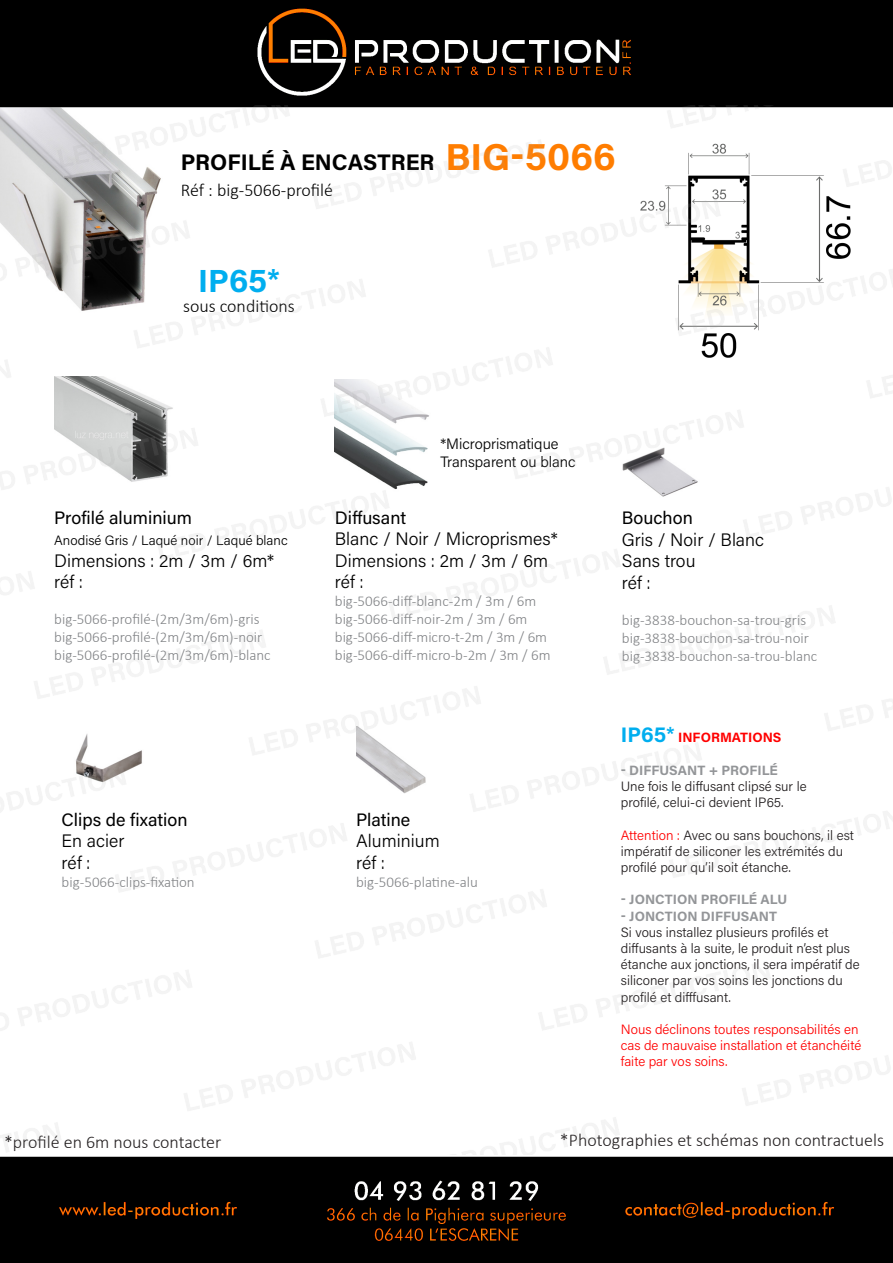
<style>
.page{position:relative;width:893px;height:1263px;background:#000}
.page>*{position:absolute;margin:0;border:0;box-sizing:border-box;transform-origin:0 0}
.t1{font:31.95px "Acumin Variable Concept";color:#00aeef}
.t2{font:22.5px "Acumin Variable Concept";letter-spacing:.035em;color:#000}
.t3{font:18px "Acumin Variable Concept";letter-spacing:.01em;color:#000}
.t4{font:300 18px "Calibri";color:#231f20}
.t5{font:300 18px "Calibri";color:#000}
.t6{font:300 15px "Calibri";color:#808285}
.t7{font:15px "Acumin Variable Concept";letter-spacing:.01em;color:#000}
.t8{font:13.5px/16.2px "Acumin Variable Concept";letter-spacing:.01em;color:#231f20}
.t9{font:13.5px/16.2px "Acumin Variable Concept";letter-spacing:.01em;color:#f00}
.t10{font:13.5px "Acumin Variable Concept";letter-spacing:.04em;color:#939598}
.t11{font:13.5px "Acumin Variable Concept";letter-spacing:.01em;color:#000}
.t12{font:13.5px "Acumin Variable Concept";letter-spacing:.03em;color:#f00}
.s1{font-size:37.5px;color:#ff7d00}
.s2{font-family:"Arial";font-weight:700}
.s3{font-size:21px;color:#00aeef}
.s4{font-family:"Arial";font-weight:700;font-size:21px;color:#00aeef}
.s5{color:#f00}
</style>
<div class="page">
<img style="left:0;top:105px;width:893px;height:1050px">
<p class="t2" style="left:181px;top:147px;width:435px">PROFILÉ À ENCASTRER <span class="s1">BIG-5066</span></p>
<p class="t5" style="left:181px;top:179px;width:154px">Réf : big-5066-profilé</p>
<p class="t1" style="left:198px;top:259px;width:83px">IP65<span class="s2">*</span></p>
<p class="t5" style="left:183px;top:295px;width:113px">sous conditions</p>
<p class="t3" style="left:54px;top:505px;width:139px">Profilé aluminium</p>
<p class="t11" style="left:54px;top:531px;width:235px">Anodisé Gris / Laqué noir / Laqué blanc</p>
<p class="t3" style="left:54px;top:548px;width:221px">Dimensions : 2m / 3m / 6m*</p>
<p class="t3" style="left:54px;top:570px;width:30px">réf :</p>
<p class="t6" style="left:54px;top:610px;width:207px">big-5066-profilé-(2m/3m/6m)-gris</p>
<p class="t6" style="left:54px;top:628px;width:210px">big-5066-profilé-(2m/3m/6m)-noir</p>
<p class="t6" style="left:54px;top:646px;width:218px">big-5066-profilé-(2m/3m/6m)-blanc</p>
<p class="t3" style="left:62px;top:807px;width:127px">Clips de fixation</p>
<p class="t3" style="left:62px;top:829px;width:64px">En acier</p>
<p class="t3" style="left:62px;top:850px;width:30px">réf :</p>
<p class="t6" style="left:62px;top:873px;width:135px">big-5066-clips-fixation</p>
<p class="t7" style="left:440px;top:433px;width:120px">*Microprismatique</p>
<p class="t7" style="left:440px;top:451px;width:137px">Transparent ou blanc</p>
<p class="t3" style="left:335px;top:505px;width:72px">Diffusant</p>
<p class="t3" style="left:335px;top:526px;width:224px">Blanc / Noir / Microprismes*</p>
<p class="t3" style="left:335px;top:548px;width:215px">Dimensions : 2m / 3m / 6m</p>
<p class="t3" style="left:335px;top:570px;width:30px">réf :</p>
<p class="t6" style="left:335px;top:592px;width:203px">big-5066-diff-blanc-2m / 3m / 6m</p>
<p class="t6" style="left:335px;top:610px;width:194px">big-5066-diff-noir-2m / 3m / 6m</p>
<p class="t6" style="left:335px;top:628px;width:214px">big-5066-diff-micro-t-2m / 3m / 6m</p>
<p class="t6" style="left:335px;top:646px;width:217px">big-5066-diff-micro-b-2m / 3m / 6m</p>
<p class="t3" style="left:356px;top:807px;width:55px">Platine</p>
<p class="t3" style="left:356px;top:829px;width:85px">Aluminium</p>
<p class="t3" style="left:356px;top:850px;width:30px">réf :</p>
<p class="t6" style="left:356px;top:873px;width:123px">big-5066-platine-alu</p>
<p class="t3" style="left:622px;top:505px;width:72px">Bouchon</p>
<p class="t3" style="left:622px;top:527px;width:144px">Gris / Noir / Blanc</p>
<p class="t3" style="left:622px;top:549px;width:75px">Sans trou</p>
<p class="t3" style="left:622px;top:570px;width:30px">réf :</p>
<p class="t6" style="left:622px;top:611px;width:186px">big-3838-bouchon-sa-trou-gris</p>
<p class="t6" style="left:622px;top:629px;width:189px">big-3838-bouchon-sa-trou-noir</p>
<p class="t6" style="left:622px;top:647px;width:197px">big-3838-bouchon-sa-trou-blanc</p>
<p class="t12" style="left:621px;top:728px;width:161px"><span class="s3">IP65</span><span class="s4">*</span> INFORMATIONS</p>
<p class="t10" style="left:621px;top:761px;width:158px">- DIFFUSANT + PROFILÉ</p>
<p class="t8" style="left:621px;top:778px;width:187px">Une fois le diffusant clipsé sur le</p>
<p class="t8" style="left:621px;top:794px;width:164px">profilé, celui-ci devient IP65.</p>
<p class="t8" style="left:621px;top:826px;width:234px"><span class="s5">Attention :</span> Avec ou sans bouchons, il est impératif de siliconer les extrémités du profilé pour qu’il soit étanche.</p>
<p class="t10" style="left:621px;top:890px;width:168px">- JONCTION PROFILÉ ALU</p>
<p class="t10" style="left:621px;top:907px;width:157px">- JONCTION DIFFUSANT</p>
<p class="t8" style="left:621px;top:923px;width:240px">Si vous installez plusieurs profilés et diffusants à la suite, le produit n’est plus étanche aux jonctions, il sera impératif de siliconer par vos soins les jonctions du profilé et difffusant.</p>
<p class="t9" style="left:621px;top:1021px;width:242px">Nous déclinons toutes responsabilités en cas de mauvaise installation et étanchéité faite par vos soins.</p>
<p class="t4" style="left:4px;top:1131px;width:219px">*profilé en 6m nous contacter</p>
<p class="t4" style="left:560px;top:1129px;width:325px">*Photographies et schémas non contractuels</p>
</div>
